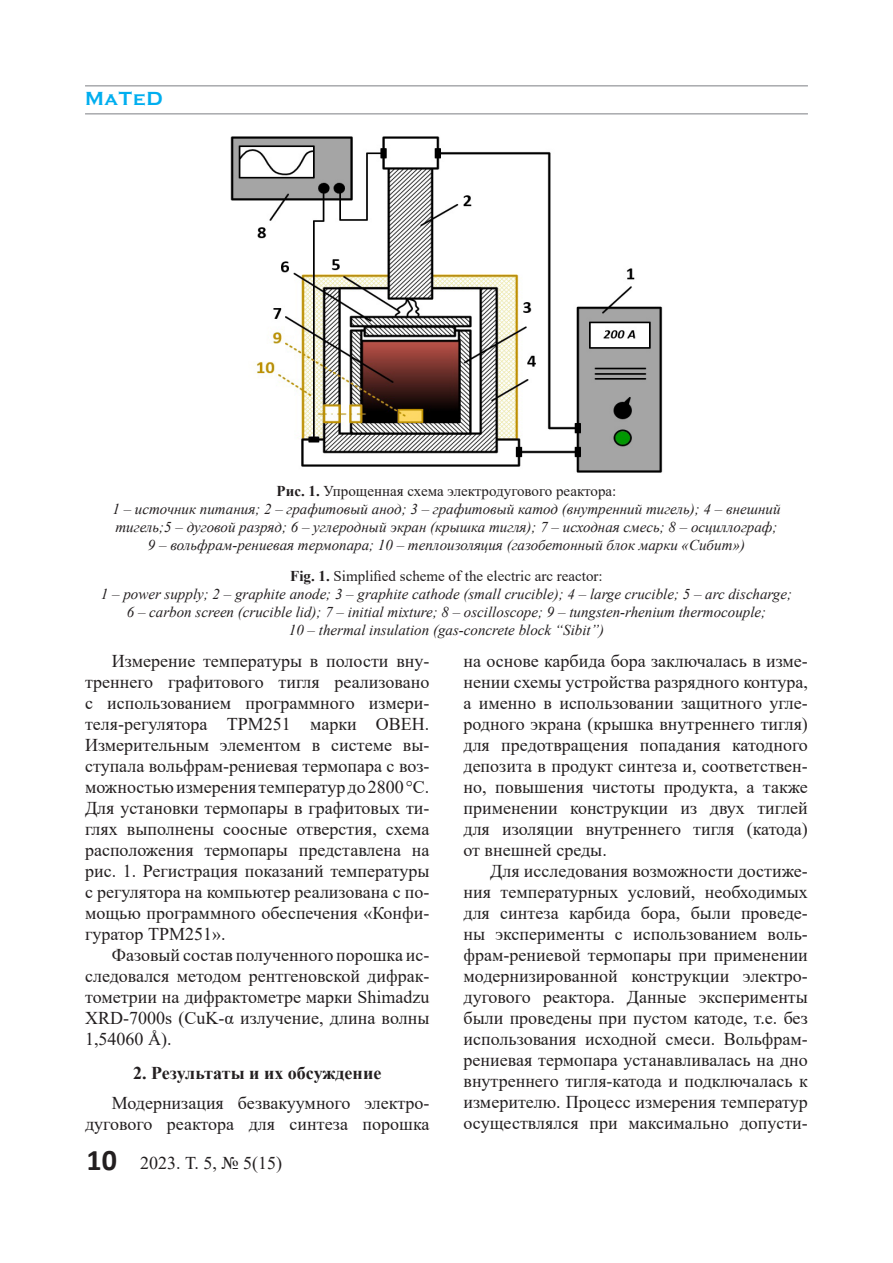
<style>
.page{position:relative;width:893px;height:1263px;background:#fff}
.page>*{position:absolute;margin:0;border:0;box-sizing:border-box;transform-origin:0 0}
.t1{font:700 19.5px "Copperplate Gothic";letter-spacing:.04em;color:#00aeef}
.t2{font:18px/21px "Times New Roman";color:#231f20;text-align:justify}
.t3{font:700 18px "Times New Roman";color:#231f20}
.t4{font:italic 15px/18px "Times New Roman";color:#231f20;text-align:center}
.s1{font-weight:700;font-style:normal}
.s2{font-style:normal}
.s3{font-family:"Calibri";font-weight:700;font-size:30px}
</style>
<div class="page">
<hr style="left:85px;top:113px;width:723px;height:2px;background:#a8a9ad">
<hr style="left:85px;top:85px;width:723px;height:2px;background:#a8a9ad">
<img style="left:230px;top:136px;width:433px;height:337px">
<p class="t1" style="left:85px;top:88px;width:79px">MaTeD</p>
<p class="t4" style="left:112px;top:482px;width:670px"><span class="s1">Рис. 1.</span> <span class="s2">Упрощенная схема электродугового реактора:<br></span>1 – источник питания; 2 – графитовый анод; 3 – графитовый катод (внутренний тигель); 4 – внешний тигель;5 – дуговой разряд; 6 – углеродный экран (крышка тигля); 7 – исходная смесь; 8 – осциллограф; 9 – вольфрам-рениевая термопара; 10 – теплоизоляция (газобетонный блок марки «Сибит»)</p>
<p class="t4" style="left:101px;top:567px;width:693px"><span class="s1">Fig. 1.</span> <span class="s2">Simplified scheme of the electric arc reactor:<br></span>1 – power supply; 2 – graphite anode; 3 – graphite cathode (small crucible); 4 – large crucible; 5 – arc discharge; 6 – carbon screen (crucible lid); 7 – initial mixture; 8 – oscilloscope; 9 – tungsten-rhenium thermocouple;<br>10 – thermal insulation (gas-concrete block “Sibit”)</p>
<p class="t2" style="left:85px;top:650px;width:346px;text-indent:27px">Измерение температуры в полости вну&shy;треннего графитового тигля реализовано с использованием программного измери&shy;теля-регулятора ТРМ251 марки ОВЕН.<br>Измерительным элементом в системе вы&shy;ступала вольфрам-рениевая термопара с воз&shy;можностью измерения температур до 2800 °C.<br>Для установки термопары в графитовых ти&shy;глях выполнены соосные отверстия, схема расположения термопары представлена на рис. 1. Регистрация показаний температуры с регулятора на компьютер реализована с по&shy;мощью программного обеспечения «Конфи&shy;гуратор ТРМ251».</p>
<p class="t2" style="left:85px;top:944px;width:346px;text-indent:27px">Фазовый состав полученного порошка ис&shy;следовался методом рентгеновской дифрак&shy;тометрии на дифрактометре марки Shimadzu XRD-7000s (CuK-α излучение, длина волны 1,54060 Å).</p>
<p class="t3" style="left:133px;top:1060px;width:250px">2. Результаты и их обсуждение</p>
<p class="t2" style="left:85px;top:1091px;width:346px;text-align:right">Модернизация безвакуумного электро&shy;дугового реактора для синтеза порошка</p>
<p class="t2" style="left:463px;top:650px;width:346px">на основе карбида бора заключалась в изме&shy;нении схемы устройства разрядного контура, а именно в использовании защитного угле&shy;родного экрана (крышка внутреннего тигля) для предотвращения попадания катодного депозита в продукт синтеза и, соответствен&shy;но, повышения чистоты продукта, а также применении конструкции из двух тиглей для изоляции внутреннего тигля (катода) от внешней среды.</p>
<p class="t2" style="left:463px;top:860px;width:346px;text-indent:27px">Для исследования возможности достиже&shy;ния температурных условий, необходимых для синтеза карбида бора, были проведе&shy;ны эксперименты с использованием воль&shy;фрам-рениевой термопары при применении модернизированной конструкции электро&shy;дугового реактора. Данные эксперименты были проведены при пустом катоде, т.е. без использования исходной смеси. Вольфрам&shy;рениевая термопара устанавливалась на дно внутреннего тигля-катода и подключалась к измерителю. Процесс измерения температур осуществлялся при максимально допусти-</p>
<p class="t2" style="left:87px;top:1152px;width:197px"><span class="s3">10</span> 2023. Т. 5, № 5(15)</p>
</div>
